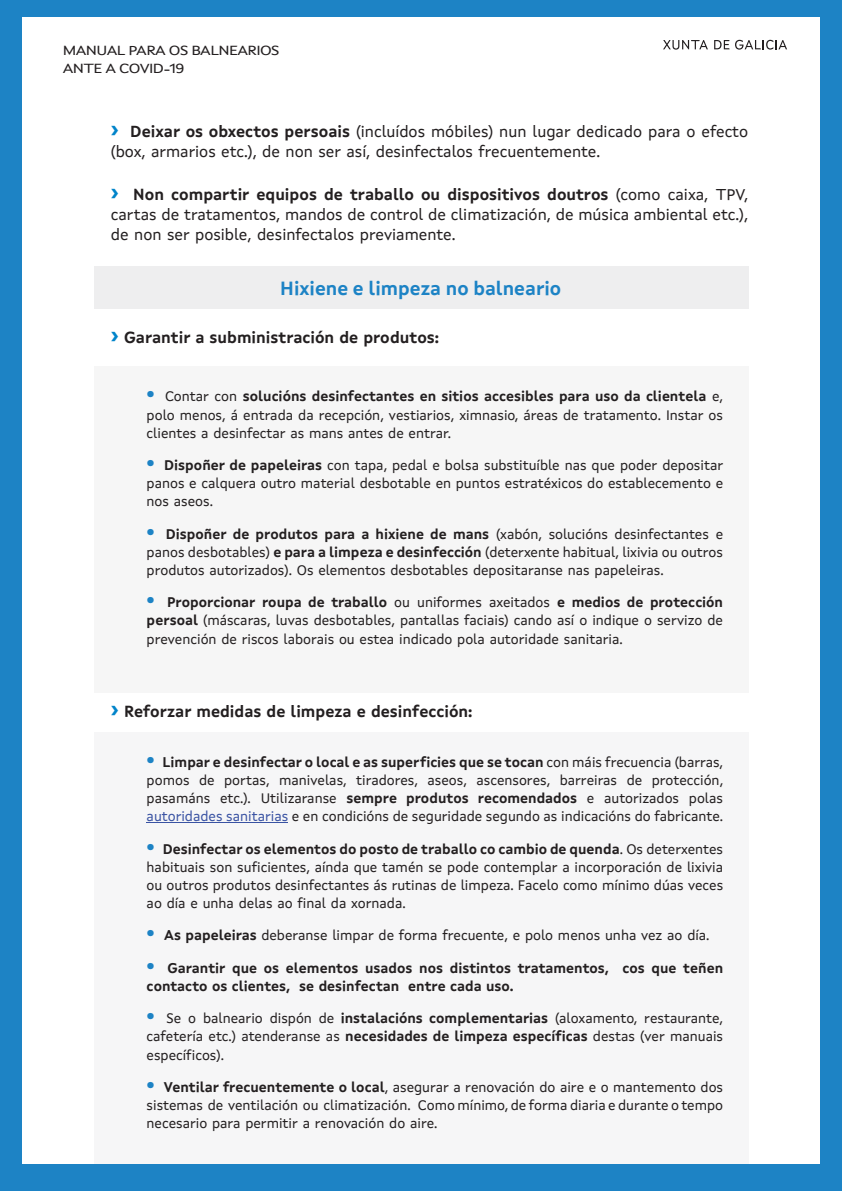
<style>
.page{position:relative;width:842px;height:1191px;background:#fff}
.page>*{position:absolute;margin:0;border:0;box-sizing:border-box;transform-origin:0 0}
.t1{font:700 19px "Xunta Sans";color:#1d83c5}
.t2{font:16px/20.2px "Xunta Sans";color:#231f20}
.t3{font:700 16px "Xunta Sans";color:#231f20}
.t4{font:14px/18.2px "Xunta Sans";color:#231f20;text-align:justify}
.t5{font:700 14px/18.2px "Xunta Sans";color:#231f20}
.t6{font:13.4px/18px "Xunta Sans";letter-spacing:-.04em;color:#231f20;scale:1.19 1}
.s1{font-family:"Montserrat";font-weight:700;font-size:24px;color:#0084ca}
.s2{font-weight:700}
.s3{font-family:"Montserrat";font-size:24px;color:#0084ca}
.s4{font-family:"Montserrat";font-weight:900;font-size:24px;color:#1d83c5}
.s5{color:#3a53a3}
</style>
<div class="page">
<div style="left:0;top:0;width:841px;height:1191px;background:#1d83c5"></div>
<div style="left:22px;top:17px;width:797px;height:1147px;background:#fff"></div>
<svg style="left:714px;top:40px;width:72px;height:10px"></svg>
<svg style="left:663px;top:40px;width:44px;height:10px"></svg>
<div style="left:94px;top:267px;width:654px;height:42px;background:#eeeeef"></div>
<div style="left:94px;top:366px;width:654px;height:327px;background:#f6f6f6"></div>
<div style="left:94px;top:731px;width:654px;height:432px;background:#f6f6f7"></div>
<hr style="left:147px;top:822px;width:141px;height:1px;background:#3a53a3">
<p class="t6" style="left:63px;top:42px;width:183px">MANUAL PARA OS BALNEARIOS<br>ANTE A COVID-19</p>
<p class="t2" style="left:111px;top:123px;width:638px"><span class="s1">›</span> <span class="s2">Deixar os obxectos persoais</span> (incluídos móbiles) nun lugar dedicado para o efecto (box, armarios etc.), de non ser así, desinfectalos frecuentemente.</p>
<p class="t2" style="left:111px;top:185px;width:638px;text-align:justify"><span class="s1">›</span> <span class="s2">Non compartir equipos de traballo ou dispositivos doutros</span> (como caixa, TPV, cartas de tratamentos, mandos de control de climatización, de música ambiental etc.), de non ser posible, desinfectalos previamente.</p>
<h1 class="t1" style="left:280px;top:280px;width:282px">Hixiene e limpeza no balneario</h1>
<p class="t3" style="left:111px;top:331px;width:329px"><span class="s3">›</span> Garantir a subministración de produtos:</p>
<p class="t4" style="left:147px;top:388px;width:578px"><span class="s4">·</span> Contar con <span class="s2">solucións desinfectantes en sitios accesibles para uso da clientela</span> e, polo menos, á entrada da recepción, vestiarios, ximnasio, áreas de tratamento. Instar os clientes a desinfectar as mans antes de entrar.</p>
<p class="t4" style="left:147px;top:457px;width:578px"><span class="s4">·</span> <span class="s2">Dispoñer de papeleiras</span> con tapa, pedal e bolsa substituíble nas que poder depositar panos e calquera outro material desbotable en puntos estratéxicos do establecemento e nos aseos.</p>
<p class="t4" style="left:147px;top:526px;width:578px"><span class="s4">·</span> <span class="s2">Dispoñer de produtos para a hixiene de mans</span> (xabón, solucións desinfectantes e panos desbotables) <span class="s2">e para a limpeza e desinfección</span> (deterxente habitual, lixivia ou outros produtos autorizados). Os elementos desbotables depositaranse nas papeleiras.</p>
<p class="t4" style="left:147px;top:594px;width:578px"><span class="s4">·</span> <span class="s2">Proporcionar roupa de traballo</span> ou uniformes axeitados <span class="s2">e medios de protección persoal</span> (máscaras, luvas desbotables, pantallas faciais) cando así o indique o servizo de prevención de riscos laborais ou estea indicado pola autoridade sanitaria.</p>
<p class="t3" style="left:111px;top:705px;width:363px"><span class="s3">›</span> Reforzar medidas de limpeza e desinfección:</p>
<p class="t4" style="left:147px;top:754px;width:578px"><span class="s4">·</span> <span class="s2">Limpar e desinfectar o local e as superficies que se tocan</span> con máis frecuencia (barras, pomos de portas, manivelas, tiradores, aseos, ascensores, barreiras de protección, pasamáns etc.). Utilizaranse <span class="s2">sempre produtos recomendados</span> e autorizados polas <span class="s5">autoridades sanitarias</span> e en condicións de seguridade segundo as indicacións do fabricante.</p>
<p class="t4" style="left:147px;top:841px;width:578px"><span class="s4">·</span> <span class="s2">Desinfectar os elementos do posto de traballo co cambio de quenda</span>. Os deterxentes habituais son suficientes, aínda que tamén se pode contemplar a incorporación de lixivia ou outros produtos desinfectantes ás rutinas de limpeza. Facelo como mínimo dúas veces ao día e unha delas ao final da xornada.</p>
<p class="t4" style="left:147px;top:927px;width:564px"><span class="s4">·</span> <span class="s2">As papeleiras</span> deberanse limpar de forma frecuente, e polo menos unha vez ao día.</p>
<p class="t5" style="left:147px;top:960px;width:578px"><span class="s4">·</span> Garantir que os elementos usados nos distintos tratamentos, cos que teñen contacto os clientes, se desinfectan entre cada uso.</p>
<p class="t4" style="left:147px;top:1010px;width:578px"><span class="s4">·</span> Se o balneario dispón de <span class="s2">instalacións complementarias</span> (aloxamento, restaurante, cafetería etc.) atenderanse as <span class="s2">necesidades de limpeza específicas</span> destas (ver manuais específicos).</p>
<p class="t4" style="left:147px;top:1079px;width:578px"><span class="s4">·</span> <span class="s2">Ventilar frecuentemente o local</span>, asegurar a renovación do aire e o mantemento dos sistemas de ventilación ou climatización. Como mínimo, de forma diaria e durante o tempo necesario para permitir a renovación do aire.</p>
</div>
